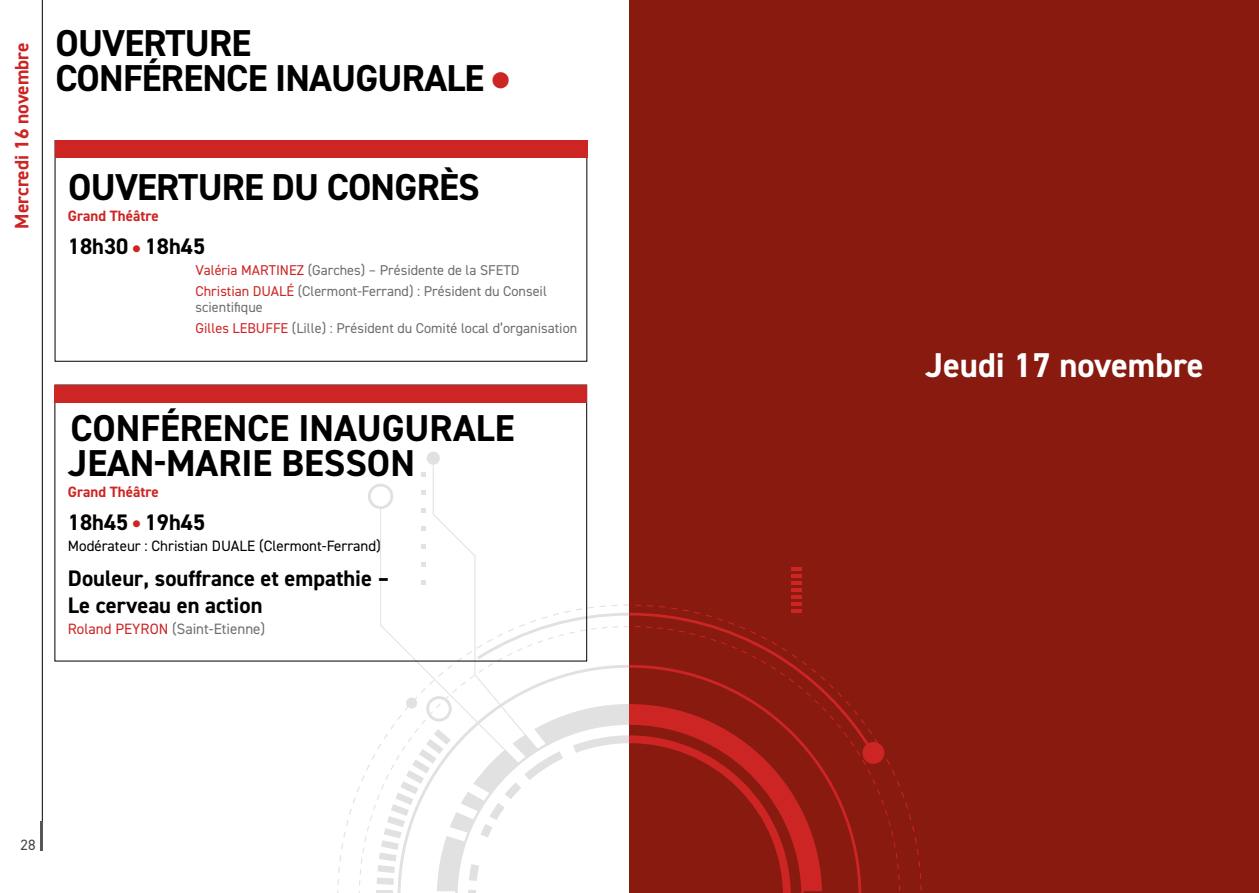
<style>
.page{position:relative;width:1259px;height:893px;background:#fff}
.page>*{position:absolute;margin:0;border:0;box-sizing:border-box;transform-origin:0 0}
.t1{font:700 37.5px/34.5px "DIN2014";letter-spacing:-.02em;color:#000}
.t2{font:700 37.5px/34.5px "DIN2014";color:#000}
.t3{font:700 34.5px "DIN2014";color:#fff}
.t4{font:700 22.5px/27px "DIN2014";color:#000}
.t5{font:700 19.5px "DIN2014";color:#cc2524}
.t6{font:15px "DIN2014";color:#000}
.t7{font:15px "DIN2014";color:#6e6e6e}
.t8{font:700 15px "DIN2014";color:#cc2524}
.t9{font:15px "DIN2014";color:#484847}
.t10{font:14.25px/20.7px "DIN2014";color:#6e6e6e}
.s1{color:#cc2524}
.s2{font-size:30px;color:#cc2524}
</style>
<div class="page">
<hr style="left:42px;top:0;width:1px;height:850px;background:#000">
<hr style="left:40px;top:821px;width:3px;height:29px;background:#565655">
<div style="left:427px;top:452px;width:13px;height:13px;background:#e1e1e1;border-radius:50%"></div>
<svg style="left:563px;top:712px;width:10px;height:26px"></svg>
<svg style="left:368px;top:465px;width:195px;height:428px"></svg>
<div style="left:55px;top:140px;width:532px;height:18px;background:#cc2524"></div>
<div style="left:55px;top:385px;width:532px;height:18px;background:#cc2524"></div>
<div style="left:629px;top:0;width:630px;height:893px;background:#881a10"></div>
<div style="left:862px;top:742px;width:22px;height:22px;background:#cc2524;border-radius:50%"></div>
<svg style="left:573px;top:567px;width:300px;height:326px"></svg>
<h3 class="t5" style="left:9px;top:229px;width:188px;rotate:-90deg">Mercredi 16 novembre</h3>
<h1 class="t1" style="left:55px;top:26px;width:455px">OUVERTURE<br>CONFÉRENCE INAUGURALE <span class="s1">●</span></h1>
<h1 class="t1" style="left:68px;top:170px;width:413px">OUVERTURE DU CONGRÈS</h1>
<p class="t8" style="left:68px;top:206px;width:92px">Grand Théâtre</p>
<h3 class="t4" style="left:68px;top:233px;width:139px">18h30 <span class="s2">•</span> 18h45</h3>
<p class="t10" style="left:196px;top:260px;width:353px"><span class="s1">Valéria MARTINEZ</span> (Garches) – Présidente de la SFETD<br><span class="s1">Christian DUALÉ</span> (Clermont-Ferrand) : Président du Conseil</p>
<p class="t10" style="left:196px;top:297px;width:383px">scientifique<br><span class="s1">Gilles LEBUFFE</span> (Lille) : Président du Comité local d’organisation</p>
<h1 class="t2" style="left:68px;top:411px;width:448px">CONFÉRENCE INAUGURALE<br>JEAN-MARIE BESSON</h1>
<p class="t8" style="left:68px;top:482px;width:92px">Grand Théâtre</p>
<h3 class="t4" style="left:68px;top:508px;width:139px">18h45 <span class="s2">•</span> 19h45</h3>
<p class="t6" style="left:68px;top:536px;width:314px">Modérateur : Christian DUALE (Clermont-Ferrand)</p>
<h3 class="t4" style="left:68px;top:564px;width:323px">Douleur, souffrance et empathie –<br>Le cerveau en action</h3>
<p class="t7" style="left:68px;top:619px;width:199px"><span class="s1">Roland PEYRON</span> (Saint-Etienne)</p>
<p class="t9" style="left:21px;top:836px;width:16px">28</p>
<h2 class="t3" style="left:925px;top:342px;width:280px">Jeudi 17 novembre</h2>
</div>
